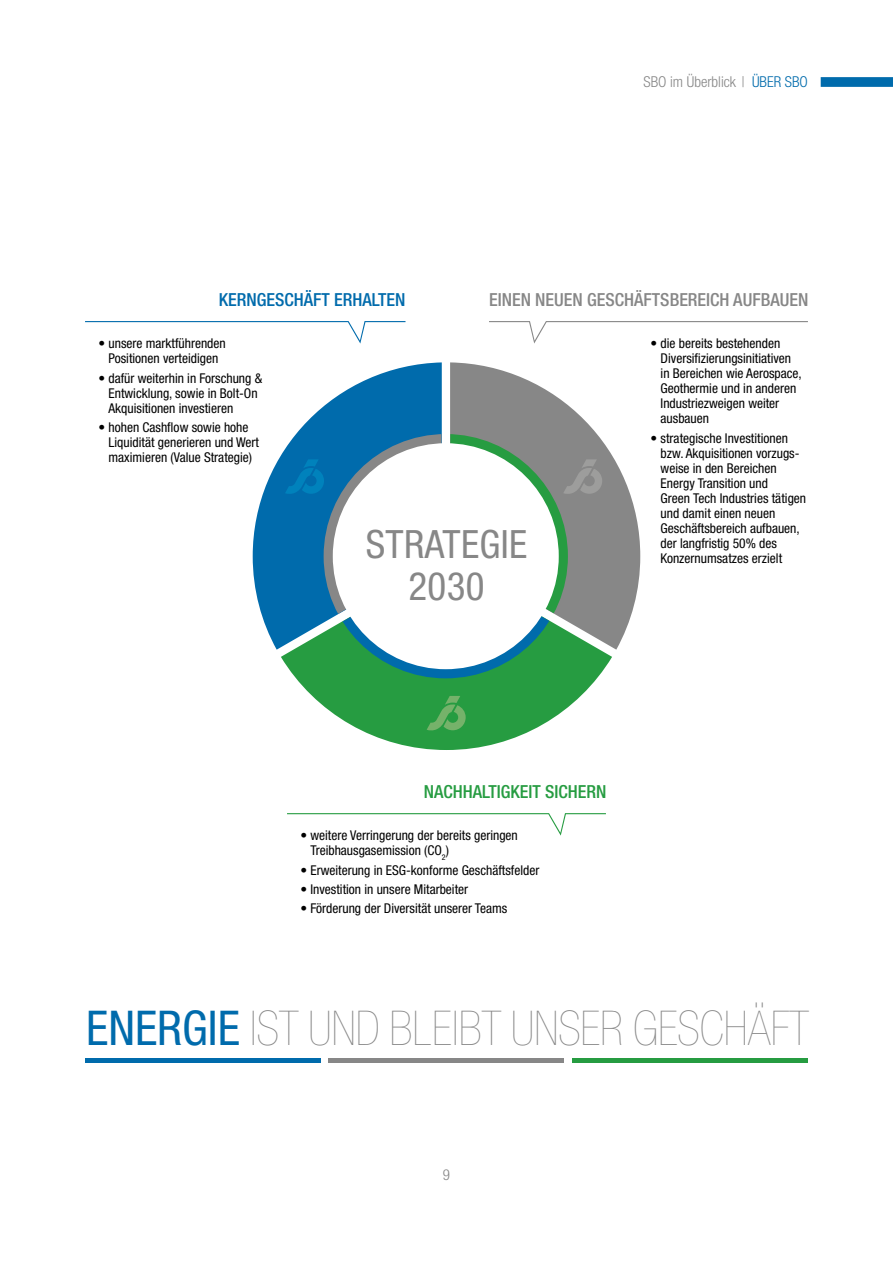
<style>
.page{position:relative;width:893px;height:1263px;background:#fff}
.page>*{position:absolute;margin:0;border:0;box-sizing:border-box;transform-origin:0 0}
.t1{font:200 condensed 48px "Helvetica Neue LT Pro";color:#878787}
.t2{font:condensed 39px/42.2px "Helvetica Neue LT Pro";letter-spacing:.01em;color:#878787;text-align:center}
.t3{font:500 condensed 18px "Helvetica Neue LT Pro";color:#878787}
.t4{font:500 condensed 18px "Helvetica Neue LT Pro";color:#269c41}
.t5{font:500 condensed 18px "Helvetica Neue LT Pro";color:#006bac}
.t6{font:300 condensed 15px "Helvetica Neue LT Pro";color:#878787}
.t7{font:condensed 13.5px/15px "Helvetica Neue LT Pro";color:#000}
.s1{color:#006bac}
.s2{font-weight:400;color:#006bac}
</style>
<div class="page">
<div style="left:821px;top:77px;width:72px;height:10px;background:#006bac"></div>
<svg style="left:85px;top:321px;width:320px;height:23px"></svg>
<svg style="left:287px;top:813px;width:319px;height:23px"></svg>
<svg style="left:489px;top:321px;width:319px;height:23px"></svg>
<svg style="left:450px;top:362px;width:190px;height:288px;fill:#878787"></svg>
<svg style="left:253px;top:362px;width:189px;height:288px;fill:#006bac"></svg>
<svg style="left:281px;top:561px;width:331px;height:189px;fill:#269c41"></svg>
<svg style="left:427px;top:696px;width:39px;height:35px"></svg>
<svg style="left:285px;top:434px;width:317px;height:244px;background:#428887"></svg>
<div style="left:333px;top:443px;width:226px;height:226px;background:#fff;border-radius:50%"></div>
<hr style="left:85px;top:1058px;width:235px;height:4px;background:#006bac">
<hr style="left:329px;top:1058px;width:235px;height:4px;background:#878787">
<hr style="left:573px;top:1058px;width:235px;height:4px;background:#269c41">
<h3 class="t5" style="left:219px;top:289px;width:188px">KERNGESCHÄFT ERHALTEN</h3>
<p class="t6" style="left:644px;top:73px;width:166px">SBO im Überblick | <span class="s1">ÜBER SBO</span></p>
<h3 class="t3" style="left:489px;top:289px;width:321px">EINEN NEUEN GESCHÄFTSBEREICH AUFBAUEN</h3>
<p class="t7" style="left:99px;top:336px;width:129px;text-align:center">• unsere marktführenden<br>Positionen verteidigen</p>
<p class="t7" style="left:109px;top:370px;width:155px;text-indent:-10px">• dafür weiterhin in Forschung &amp;<br>Entwicklung, sowie in Bolt-On<br>Akquisitionen investieren</p>
<p class="t7" style="left:109px;top:419px;width:152px;text-indent:-10px">• hohen Cashflow sowie hohe<br>Liquidität generieren und Wert maximieren (Value Strategie)</p>
<h2 class="t2" style="left:366px;top:523px;width:163px">STRATEGIE<br>2030</h2>
<p class="t7" style="left:661px;top:336px;width:143px;text-indent:-10px">• die bereits bestehenden<br>Diversifizierungsinitiativen in Bereichen wie Aerospace,<br>Geothermie und in anderen<br>Industriezweigen weiter ausbauen</p>
<p class="t7" style="left:661px;top:430px;width:147px;text-indent:-10px">• strategische Investitionen bzw. Akquisitionen vorzugs&shy;weise in den Bereichen<br>Energy Transition und<br>Green Tech Industries tätigen und damit einen neuen<br>Geschäftsbereich aufbauen, der langfristig 50% des<br>Konzernumsatzes erzielt</p>
<h3 class="t4" style="left:424px;top:781px;width:184px">NACHHALTIGKEIT SICHERN</h3>
<p class="t7" style="left:310px;top:828px;width:209px;text-indent:-10px">• weitere Verringerung der bereits geringen<br>Treibhausgasemission (CO<sub>2</sub>)</p>
<p class="t7" style="left:300px;top:862px;width:240px">• Erweiterung in ESG-konforme Geschäftsfelder</p>
<p class="t7" style="left:300px;top:881px;width:169px">• Investition in unsere Mitarbeiter</p>
<p class="t7" style="left:300px;top:901px;width:208px">• Förderung der Diversität unserer Teams</p>
<h1 class="t1" style="left:86px;top:1002px;width:724px"><span class="s2">ENERGIE</span> IST UND BLEIBT UNSER GESCHÄFT</h1>
<p class="t6" style="left:443px;top:1166px;width:9px">9</p>
</div>
